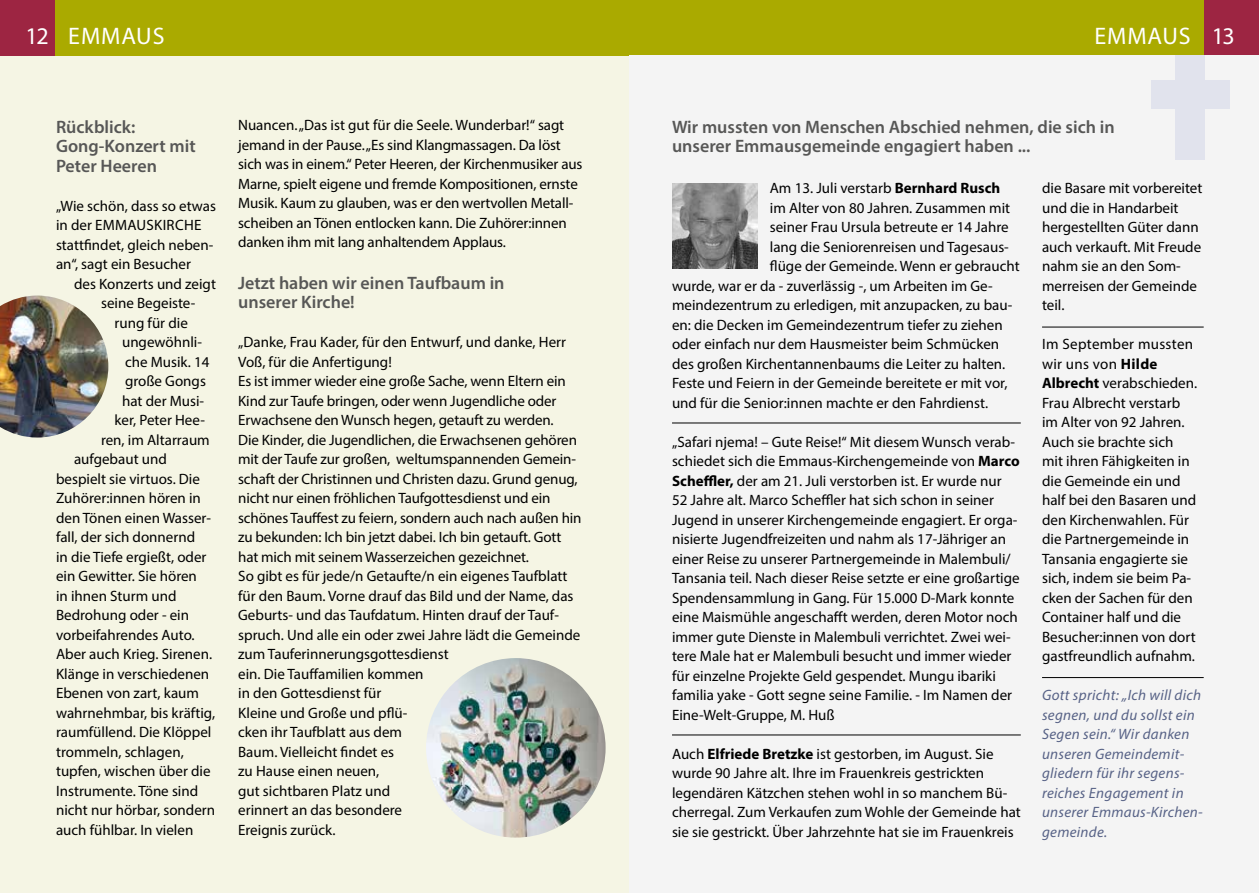
<style>
.page{position:relative;width:1259px;height:893px;background:#fff}
.page>*{position:absolute;margin:0;border:0;box-sizing:border-box;transform-origin:0 0}
.t1{font:24px "Myriad Pro";letter-spacing:.035em;color:#fff}
.t2{font:600 18px/19.5px "Myriad Pro";color:#575756}
.t3{font:15px/19.5px "Myriad Pro";color:#000}
.t4{font:italic 15px/19.5px "Myriad Pro";letter-spacing:.02em;color:#576286}
.s1{font-weight:700}
</style>
<div class="page">
<div style="left:0;top:55px;width:629px;height:838px;background:#f5f5e4"></div>
<div style="left:0;top:0;width:55px;height:55px;background:#9d2542"></div>
<div style="left:55px;top:0;width:574px;height:55px;background:#aa0"></div>
<div style="left:1203px;top:0;width:56px;height:55px;background:#9d2542"></div>
<div style="left:629px;top:0;width:574px;height:55px;background:#aa0"></div>
<div style="left:629px;top:55px;width:630px;height:838px;background:#f4f4f4"></div>
<div style="left:1175px;top:55px;width:29px;height:104px;background:#e1e3ed"></div>
<div style="left:1151px;top:80px;width:78px;height:28px;background:#e1e3ed"></div>
<img style="left:672px;top:184px;width:85px;height:85px">
<hr style="left:672px;top:423px;width:348px;height:1px;background:#000">
<hr style="left:672px;top:735px;width:348px;height:1px;background:#000">
<hr style="left:1042px;top:327px;width:161px;height:1px;background:#000">
<hr style="left:1042px;top:677px;width:161px;height:1px;background:#000">
<img style="left:0;top:296px;width:108px;height:141px">
<img style="left:426px;top:658px;width:179px;height:180px;border-radius:90px">
<h1 class="t1" style="left:26px;top:21px;width:25px">12</h1>
<h1 class="t1" style="left:1094px;top:21px;width:142px">EMMAUS 13</h1>
<h1 class="t1" style="left:68px;top:21px;width:98px">EMMAUS</h1>
<p class="t2" style="left:56px;top:116px;width:141px">Rückblick:<br>Gong-Konzert mit<br>Peter Heeren</p>
<p class="t3" style="left:56px;top:196px;width:161px">„Wie schön, dass so etwas in der EMMAUSKIRCHE stattfindet, gleich neben&shy;an“, sagt ein Besucher</p>
<p class="t3" style="left:74px;top:274px;width:143px">des Konzerts und zeigt</p>
<p class="t3" style="left:101px;top:293px;width:96px">seine Begeiste-</p>
<p class="t3" style="left:115px;top:313px;width:75px">rung für die</p>
<p class="t3" style="left:122px;top:332px;width:81px">ungewöhnli-</p>
<p class="t3" style="left:125px;top:352px;width:86px">che Musik. 14</p>
<p class="t3" style="left:125px;top:371px;width:82px">große Gongs</p>
<p class="t3" style="left:122px;top:391px;width:84px">hat der Musi-</p>
<p class="t3" style="left:115px;top:410px;width:92px">ker, Peter Hee-</p>
<p class="t3" style="left:101px;top:430px;width:110px">ren, im Altarraum</p>
<p class="t3" style="left:74px;top:449px;width:94px">aufgebaut und</p>
<p class="t3" style="left:56px;top:469px;width:145px">bespielt sie virtuos. Die</p>
<p class="t3" style="left:56px;top:488px;width:146px">Zuhörer:innen hören in</p>
<p class="t3" style="left:56px;top:508px;width:156px">den Tönen einen Wasser-</p>
<p class="t3" style="left:56px;top:527px;width:141px">fall, der sich donnernd</p>
<p class="t3" style="left:56px;top:547px;width:152px">in die Tiefe ergießt, oder</p>
<p class="t3" style="left:56px;top:566px;width:142px">ein Gewitter. Sie hören</p>
<p class="t3" style="left:56px;top:586px;width:122px">in ihnen Sturm und</p>
<p class="t3" style="left:56px;top:605px;width:135px">Bedrohung oder - ein</p>
<p class="t3" style="left:56px;top:625px;width:140px">vorbeifahrendes Auto.</p>
<p class="t3" style="left:56px;top:644px;width:158px">Aber auch Krieg. Sirenen.</p>
<p class="t3" style="left:56px;top:664px;width:155px">Klänge in verschiedenen</p>
<p class="t3" style="left:56px;top:683px;width:145px">Ebenen von zart, kaum</p>
<p class="t3" style="left:56px;top:703px;width:161px">wahrnehmbar, bis kräftig,</p>
<p class="t3" style="left:56px;top:722px;width:157px">raumfüllend. Die Klöppel</p>
<p class="t3" style="left:56px;top:742px;width:129px">trommeln, schlagen,</p>
<p class="t3" style="left:56px;top:761px;width:156px">tupfen, wischen über die</p>
<p class="t3" style="left:56px;top:781px;width:144px">Instrumente. Töne sind</p>
<p class="t3" style="left:56px;top:800px;width:161px">nicht nur hörbar, sondern</p>
<p class="t3" style="left:56px;top:820px;width:139px">auch fühlbar. In vielen</p>
<p class="t3" style="left:238px;top:115px;width:346px">Nuancen. „Das ist gut für die Seele. Wunderbar!“ sagt jemand in der Pause. „Es sind Klangmassagen. Da löst sich was in einem.“ Peter Heeren, der Kirchenmusiker aus Marne, spielt eigene und fremde Kompositionen, ernste Musik. Kaum zu glauben, was er den wertvollen Metall&shy;scheiben an Tönen entlocken kann. Die Zuhörer:innen danken ihm mit lang anhaltendem Applaus.</p>
<p class="t2" style="left:238px;top:273px;width:268px">Jetzt haben wir einen Taufbaum in unserer Kirche!</p>
<p class="t3" style="left:238px;top:332px;width:345px">„Danke, Frau Kader, für den Entwurf, und danke, Herr Voß, für die Anfertigung!<br>Es ist immer wieder eine große Sache, wenn Eltern ein Kind zur Taufe bringen, oder wenn Jugendliche oder Erwachsene den Wunsch hegen, getauft zu werden.<br>Die Kinder, die Jugendlichen, die Erwachsenen gehören mit der Taufe zur großen, weltumspannenden Gemein&shy;schaft der Christinnen und Christen dazu. Grund genug, nicht nur einen fröhlichen Taufgottesdienst und ein schönes Tauffest zu feiern, sondern auch nach außen hin zu bekunden: Ich bin jetzt dabei. Ich bin getauft. Gott hat mich mit seinem Wasserzeichen gezeichnet.<br>So gibt es für jede/n Getaufte/n ein eigenes Taufblatt für den Baum. Vorne drauf das Bild und der Name, das Geburts- und das Taufdatum. Hinten drauf der Tauf&shy;spruch. Und alle ein oder zwei Jahre lädt die Gemeinde zum Tauferinnerungsgottesdienst<br>ein. Die Tauffamilien kommen<br>in den Gottesdienst für<br>Kleine und Große und pflü-<br>cken ihr Taufblatt aus dem<br>Baum. Vielleicht findet es<br>zu Hause einen neuen,<br>gut sichtbaren Platz und<br>erinnert an das besondere<br>Ereignis zurück.</p>
<p class="t2" style="left:672px;top:116px;width:444px">Wir mussten von Menschen Abschied nehmen, die sich in unserer Emmausgemeinde engagiert haben ...</p>
<p class="t3" style="left:1042px;top:178px;width:162px">die Basare mit vorbereitet und die in Handarbeit hergestellten Güter dann auch verkauft. Mit Freude nahm sie an den Som&shy;merreisen der Gemeinde teil.</p>
<p class="t3" style="left:1042px;top:334px;width:157px">Im September mussten wir uns von <span class="s1">Hilde<br>Albrecht</span> verabschieden.<br>Frau Albrecht verstarb im Alter von 92 Jahren.<br>Auch sie brachte sich mit ihren Fähigkeiten in die Gemeinde ein und half bei den Basaren und den Kirchenwahlen. Für die Partnergemeinde in<br>Tansania engagierte sie sich, indem sie beim Pa&shy;cken der Sachen für den<br>Container half und die<br>Besucher:innen von dort gastfreundlich aufnahm.</p>
<p class="t4" style="left:1042px;top:685px;width:162px">Gott spricht: „Ich will dich segnen, und du sollst ein<br>Segen sein.“ Wir danken unseren Gemeindemit&shy;gliedern für ihr segens&shy;reiches Engagement in unserer Emmaus-Kirchen&shy;gemeinde.</p>
<p class="t3" style="left:770px;top:178px;width:232px">Am 13. Juli verstarb <span class="s1">Bernhard Rusch</span></p>
<p class="t3" style="left:770px;top:198px;width:242px">im Alter von 80 Jahren. Zusammen mit</p>
<p class="t3" style="left:770px;top:217px;width:240px">seiner Frau Ursula betreute er 14 Jahre</p>
<p class="t3" style="left:770px;top:237px;width:240px">lang die Seniorenreisen und Tagesaus-</p>
<p class="t3" style="left:770px;top:256px;width:251px">flüge der Gemeinde. Wenn er gebraucht</p>
<p class="t3" style="left:672px;top:276px;width:322px">wurde, war er da - zuverlässig -, um Arbeiten im Ge-</p>
<p class="t3" style="left:672px;top:295px;width:342px">meindezentrum zu erledigen, mit anzupacken, zu bau-</p>
<p class="t3" style="left:672px;top:315px;width:332px">en: die Decken im Gemeindezentrum tiefer zu ziehen</p>
<p class="t3" style="left:672px;top:334px;width:329px">oder einfach nur dem Hausmeister beim Schmücken</p>
<p class="t3" style="left:672px;top:354px;width:335px">des großen Kirchentannenbaums die Leiter zu halten.</p>
<p class="t3" style="left:672px;top:373px;width:337px">Feste und Feiern in der Gemeinde bereitete er mit vor,</p>
<p class="t3" style="left:672px;top:393px;width:318px">und für die Senior:innen machte er den Fahrdienst.</p>
<p class="t3" style="left:672px;top:432px;width:349px">„Safari njema! – Gute Reise!“ Mit diesem Wunsch verab&shy;schiedet sich die Emmaus-Kirchengemeinde von <span class="s1">Marco Scheffler,</span> der am 21. Juli verstorben ist. Er wurde nur 52 Jahre alt. Marco Scheffler hat sich schon in seiner Jugend in unserer Kirchengemeinde engagiert. Er orga&shy;nisierte Jugendfreizeiten und nahm als 17-Jähriger an einer Reise zu unserer Partnergemeinde in Malembuli/ Tansania teil. Nach dieser Reise setzte er eine großartige Spendensammlung in Gang. Für 15.000 D-Mark konnte eine Maismühle angeschafft werden, deren Motor noch immer gute Dienste in Malembuli verrichtet. Zwei wei&shy;tere Male hat er Malembuli besucht und immer wieder für einzelne Projekte Geld gespendet. Mungu ibariki familia yake - Gott segne seine Familie. - Im Namen der Eine-Welt-Gruppe, M. Huß</p>
<p class="t3" style="left:672px;top:744px;width:350px">Auch <span class="s1">Elfriede Bretzke</span> ist gestorben, im August. Sie wurde 90 Jahre alt. Ihre im Frauenkreis gestrickten legendären Kätzchen stehen wohl in so manchem Bü&shy;cherregal. Zum Verkaufen zum Wohle der Gemeinde hat sie sie gestrickt. Über Jahrzehnte hat sie im Frauenkreis</p>
</div>
